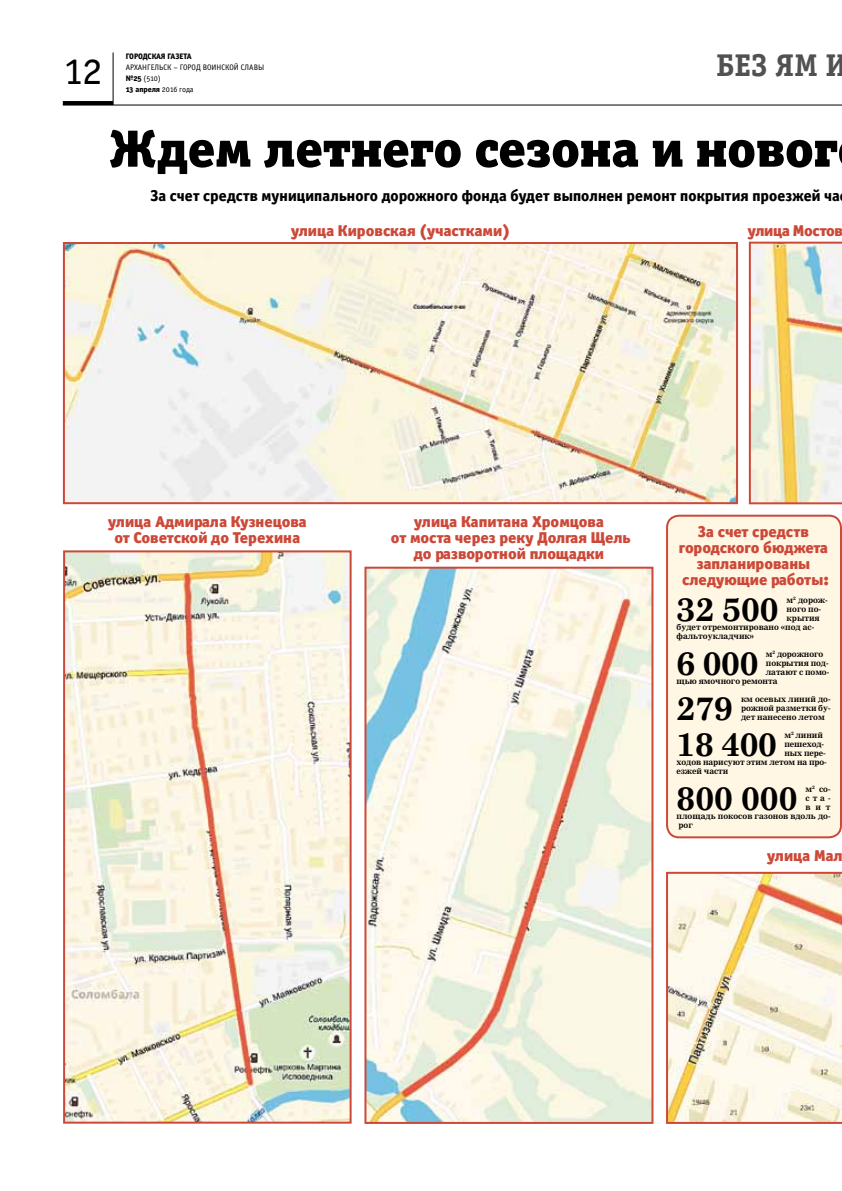
<style>
.page{position:relative;width:842px;height:1191px;background:#fff}
.page>*{position:absolute;margin:0;border:0;box-sizing:border-box;transform-origin:0 0}
.t1{font:52.5px "Officina Serif Black OSC";color:#000}
.t2{font:42px "Officina Serif Book OSC";color:#000}
.t3{font:700 32.4px "Nimrod Cyr";color:#000}
.t4{font:31.5px "Officina Serif Bold OSC";color:#515151}
.t5{font:15.8px/15.8px "Officina Sans Black C";color:#cc4939;text-align:center}
.t6{font:15.8px "Officina Sans Extra Bold C";letter-spacing:.005em;color:#000}
.t7{font:15.8px "Officina Sans Black C";letter-spacing:-.02em;color:#cc4939}
.t8{font:700 8px/9px "Nimrod Cyr";color:#000;text-align:justify}
.t9{font:8px/11px "Officina Sans Book OSC";color:#000}
.t10{font:8px "Officina Sans Extra Bold OSC";color:#000}
.s1{font-family:"Officina Sans Extra Bold OSC"}
.s2{font-family:"Officina Sans Book OSC"}
</style>
<div class="page">
<hr style="left:113px;top:52px;width:1px;height:53px;background:#000">
<hr style="left:63px;top:101px;width:50px;height:4px;background:#000">
<hr style="left:63px;top:105px;width:779px;height:1px;background:#000">
<img style="left:66px;top:553px;width:283px;height:567px">
<div style="left:63px;top:550px;width:289px;height:573px;border:2px solid #cc4939"></div>
<img style="left:66px;top:245px;width:669px;height:256px">
<div style="left:63px;top:242px;width:675px;height:262px;border:2px solid #cc4939"></div>
<svg style="left:749px;top:242px;width:93px;height:262px"></svg>
<img style="left:367px;top:569px;width:283px;height:551px">
<div style="left:364px;top:566px;width:289px;height:557px;border:2px solid #cc4939"></div>
<svg style="left:666px;top:871px;width:176px;height:252px;background:#f2e1cb"></svg>
<div style="left:667px;top:515px;width:174px;height:322px;background:#fff7e3;border-radius:12px"></div>
<div style="left:666px;top:514px;width:176px;height:324px;border:2px solid #cc4939;border-radius:12px"></div>
<h2 class="t2" style="left:63px;top:47px;width:41px">12</h2>
<p class="t10" style="left:126px;top:51px;width:67px">Городская газета</p>
<p class="t9" style="left:126px;top:62px;width:140px">Архангельск – город воинской славы <span class="s1">№25</span> (510)</p>
<p class="t10" style="left:126px;top:84px;width:69px">13 апреля <span class="s2">2016 года</span></p>
<h3 class="t4" style="left:716px;top:47px;width:133px">без ям и</h3>
<h1 class="t1" style="left:110px;top:115px;width:730px">Ждем летнего сезона и новог</h1>
<h3 class="t6" style="left:150px;top:186px;width:691px">За счет средств муниципального дорожного фонда будет выполнен ремонт покрытия проезжей ча</h3>
<h3 class="t5" style="left:291px;top:223px;width:221px">улица Кировская (участками)</h3>
<h3 class="t7" style="left:747px;top:221px;width:97px">улица Мостов</h3>
<h3 class="t5" style="left:108px;top:513px;width:200px">улица Адмирала Кузнецова от Советской до Терехина</h3>
<h3 class="t5" style="left:391px;top:514px;width:241px">улица Капитана Хромцова<br>от моста через реку Долгая Щель до разворотной площадки</h3>
<h3 class="t5" style="left:679px;top:524px;width:151px">За счет средств городского бюджета запланированы следующие работы:</h3>
<h3 class="t3" style="left:676px;top:589px;width:104px">32 500</h3>
<p class="t8" style="left:786px;top:595px;width:43px">м<sup>2</sup> дорож-</p>
<p class="t8" style="left:786px;top:604px;width:36px">ного по-</p>
<p class="t8" style="left:786px;top:613px;width:35px">крытия</p>
<p class="t8" style="left:676px;top:622px;width:139px">будет отремонтировано «под ас-</p>
<p class="t8" style="left:676px;top:631px;width:79px">фальтоукладчик»</p>
<h3 class="t3" style="left:676px;top:643px;width:84px">6 000</h3>
<p class="t8" style="left:766px;top:649px;width:59px">м<sup>2</sup> дорожного</p>
<p class="t8" style="left:766px;top:658px;width:64px">покрытия под-</p>
<p class="t8" style="left:766px;top:667px;width:65px">латают с помо-</p>
<p class="t8" style="left:676px;top:676px;width:102px">щью ямочного ремонта</p>
<h3 class="t3" style="left:676px;top:688px;width:58px">279</h3>
<p class="t8" style="left:741px;top:694px;width:91px">км осевых линий до&shy;рожной разметки бу&shy;дет нанесено летом</p>
<h3 class="t3" style="left:676px;top:724px;width:102px">18 400</h3>
<p class="t8" style="left:784px;top:730px;width:40px">м<sup>2</sup> линий</p>
<p class="t8" style="left:784px;top:739px;width:41px">пешеход-</p>
<p class="t8" style="left:784px;top:748px;width:43px">ных пере-</p>
<p class="t8" style="left:676px;top:757px;width:152px">ходов нарисуют этим летом на про-</p>
<p class="t8" style="left:676px;top:766px;width:53px">езжей части</p>
<h3 class="t3" style="left:676px;top:778px;width:122px">800 000</h3>
<p class="t8" style="left:805px;top:784px;width:27px">м<sup>2</sup> со-</p>
<p class="t8" style="left:805px;top:793px;width:27px">ста-</p>
<p class="t8" style="left:805px;top:802px;width:27px">вит</p>
<p class="t8" style="left:676px;top:811px;width:155px">площадь покосов газонов вдоль до-</p>
<p class="t8" style="left:678px;top:820px;width:16px">рог</p>
<h3 class="t5" style="left:767px;top:848px;width:77px">улица Мал</h3>
</div>
